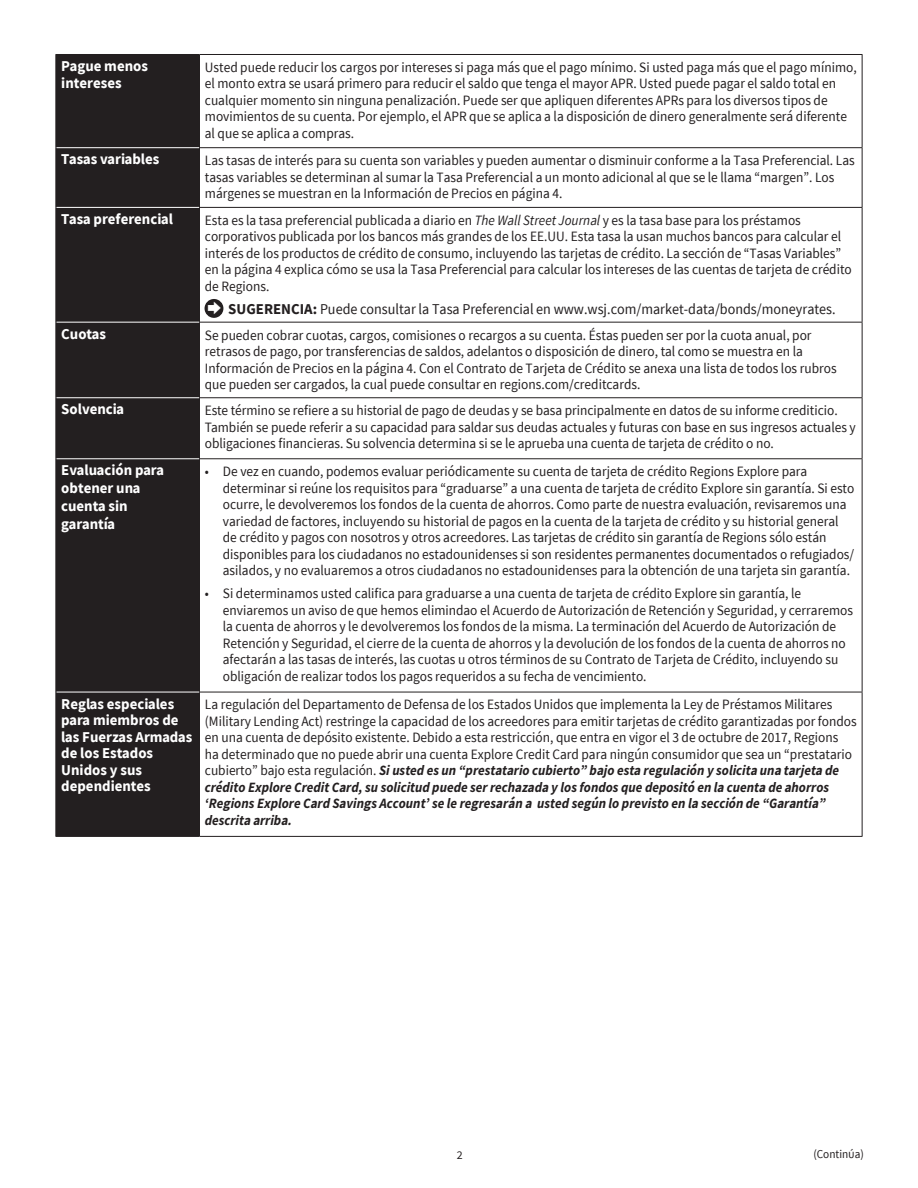
<style>
.page{position:relative;width:918px;height:1188px;background:#fff}
.page>*{position:absolute;margin:0;border:0;box-sizing:border-box;transform-origin:0 0}
.t1{font:700 15px/16.5px "Regions Sans";color:#fff}
.t2{font:15px "Regions Sans";color:#231f20;scale:.95 1}
.t3{font:14.25px/16.5px "Regions Sans";color:#231f20;scale:.95 1}
.t4{font:12px "Regions Sans";color:#231f20;scale:.95 1}
.t5{font:12px "Regions Sans";color:#231f20}
.s1{font-style:italic}
.s2{font-weight:700}
.s3{font-weight:700;font-style:italic}
</style>
<div class="page">
<div style="left:57px;top:55px;width:142px;height:781px;background:#231f20"></div>
<hr style="left:56px;top:147px;width:143px;height:1px;background:#fff">
<hr style="left:56px;top:207px;width:143px;height:1px;background:#fff">
<hr style="left:56px;top:322px;width:143px;height:1px;background:#fff">
<hr style="left:56px;top:397px;width:143px;height:1px;background:#fff">
<hr style="left:56px;top:458px;width:143px;height:1px;background:#fff">
<hr style="left:56px;top:692px;width:143px;height:1px;background:#fff">
<hr style="left:56px;top:55px;width:1px;height:93px;background:#231f20">
<hr style="left:56px;top:54px;width:144px;height:1px;background:#231f20">
<hr style="left:199px;top:55px;width:1px;height:92px;background:#231f20">
<hr style="left:200px;top:54px;width:662px;height:1px;background:#231f20">
<hr style="left:862px;top:55px;width:1px;height:92px;background:#231f20">
<hr style="left:56px;top:148px;width:1px;height:59px;background:#231f20">
<hr style="left:56px;top:207px;width:1px;height:115px;background:#231f20">
<hr style="left:56px;top:322px;width:1px;height:76px;background:#231f20">
<hr style="left:56px;top:398px;width:1px;height:61px;background:#231f20">
<hr style="left:56px;top:459px;width:1px;height:233px;background:#231f20">
<hr style="left:56px;top:692px;width:1px;height:144px;background:#231f20">
<hr style="left:199px;top:148px;width:1px;height:59px;background:#231f20">
<hr style="left:199px;top:208px;width:1px;height:114px;background:#231f20">
<hr style="left:199px;top:323px;width:1px;height:74px;background:#231f20">
<hr style="left:199px;top:398px;width:1px;height:60px;background:#231f20">
<hr style="left:199px;top:459px;width:1px;height:233px;background:#231f20">
<hr style="left:199px;top:692px;width:1px;height:144px;background:#231f20">
<hr style="left:199px;top:147px;width:663px;height:1px;background:#231f20">
<hr style="left:862px;top:148px;width:1px;height:59px;background:#231f20">
<hr style="left:862px;top:208px;width:1px;height:114px;background:#231f20">
<hr style="left:862px;top:323px;width:1px;height:74px;background:#231f20">
<hr style="left:862px;top:398px;width:1px;height:60px;background:#231f20">
<hr style="left:862px;top:459px;width:1px;height:233px;background:#231f20">
<hr style="left:862px;top:692px;width:1px;height:144px;background:#231f20">
<hr style="left:199px;top:207px;width:663px;height:1px;background:#231f20">
<hr style="left:199px;top:322px;width:663px;height:1px;background:#231f20">
<hr style="left:199px;top:397px;width:663px;height:1px;background:#231f20">
<hr style="left:199px;top:458px;width:663px;height:1px;background:#231f20">
<hr style="left:199px;top:692px;width:663px;height:1px;background:#231f20">
<hr style="left:200px;top:836px;width:662px;height:1px;background:#231f20">
<hr style="left:56px;top:836px;width:144px;height:1px;background:#231f20">
<div style="left:205px;top:299px;width:18px;height:19px;background:#231f20;border-radius:50%"></div>
<p class="t1" style="left:61px;top:58px;width:88px">Pague menos intereses</p>
<p class="t3" style="left:205px;top:59px;width:688px">Usted puede reducir los cargos por intereses si paga más que el pago mínimo. Si usted paga más que el pago mínimo, el monto extra se usará primero para reducir el saldo que tenga el mayor APR. Usted puede pagar el saldo total en cualquier momento sin ninguna penalización. Puede ser que apliquen diferentes APRs para los diversos tipos de movimientos de su cuenta. Por ejemplo, el APR que se aplica a la disposición de dinero generalmente será diferente al que se aplica a compras.</p>
<p class="t1" style="left:61px;top:151px;width:100px">Tasas variables</p>
<p class="t3" style="left:205px;top:152px;width:686px">Las tasas de interés para su cuenta son variables y pueden aumentar o disminuir conforme a la Tasa Preferencial. Las tasas variables se determinan al sumar la Tasa Preferencial a un monto adicional al que se le llama “margen”. Los márgenes se muestran en la Información de Precios en página 4.</p>
<p class="t1" style="left:61px;top:211px;width:113px">Tasa preferencial</p>
<p class="t3" style="left:205px;top:212px;width:683px">Esta es la tasa preferencial publicada a diario en <span class="s1">The Wall Street Journal</span> y es la tasa base para los préstamos corporativos publicada por los bancos más grandes de los EE.UU. Esta tasa la usan muchos bancos para calcular el interés de los productos de crédito de consumo, incluyendo las tarjetas de crédito. La sección de “Tasas Variables” en la página 4 explica cómo se usa la Tasa Preferencial para calcular los intereses de las cuentas de tarjeta de crédito de Regions.</p>
<p class="t2" style="left:228px;top:300px;width:641px"><span class="s2">SUGERENCIA:</span> Puede consultar la Tasa Preferencial en www.wsj.com/market-data/bonds/moneyrates.</p>
<p class="t1" style="left:61px;top:325px;width:46px">Cuotas</p>
<p class="t3" style="left:205px;top:327px;width:667px">Se pueden cobrar cuotas, cargos, comisiones o recargos a su cuenta. Éstas pueden ser por la cuota anual, por retrasos de pago, por transferencias de saldos, adelantos o disposición de dinero, tal como se muestra en la Información de Precios en la página 4. Con el Contrato de Tarjeta de Crédito se anexa una lista de todos los rubros que pueden ser cargados, la cual puede consultar en regions.com/creditcards.</p>
<p class="t1" style="left:61px;top:401px;width:64px">Solvencia</p>
<p class="t3" style="left:205px;top:402px;width:687px">Este término se refiere a su historial de pago de deudas y se basa principalmente en datos de su informe crediticio.<br>También se puede referir a su capacidad para saldar sus deudas actuales y futuras con base en sus ingresos actuales y obligaciones financieras. Su solvencia determina si se le aprueba una cuenta de tarjeta de crédito o no.</p>
<p class="t1" style="left:61px;top:461px;width:104px;line-height:18px">Evaluación para obtener una cuenta sin garantía</p>
<p class="t3" style="left:223px;top:463px;width:666px;text-indent:-18px">• De vez en cuando, podemos evaluar periódicamente su cuenta de tarjeta de crédito Regions Explore para determinar si reúne los requisitos para “graduarse” a una cuenta de tarjeta de crédito Explore sin garantía. Si esto ocurre, le devolveremos los fondos de la cuenta de ahorros. Como parte de nuestra evaluación, revisaremos una variedad de factores, incluyendo su historial de pagos en la cuenta de la tarjeta de crédito y su historial general de crédito y pagos con nosotros y otros acreedores. Las tarjetas de crédito sin garantía de Regions sólo están disponibles para los ciudadanos no estadounidenses si son residentes permanentes documentados o refugiados/ asilados, y no evaluaremos a otros ciudadanos no estadounidenses para la obtención de una tarjeta sin garantía.</p>
<p class="t3" style="left:223px;top:585px;width:665px;text-indent:-18px">• Si determinamos usted califica para graduarse a una cuenta de tarjeta de crédito Explore sin garantía, le enviaremos un aviso de que hemos elimindao el Acuerdo de Autorización de Retención y Seguridad, y cerraremos la cuenta de ahorros y le devolveremos los fondos de la misma. La terminación del Acuerdo de Autorización de Retención y Seguridad, el cierre de la cuenta de ahorros y la devolución de los fondos de la cuenta de ahorros no afectarán a las tasas de interés, las cuotas u otros términos de su Contrato de Tarjeta de Crédito, incluyendo su obligación de realizar todos los pagos requeridos a su fecha de vencimiento.</p>
<p class="t1" style="left:61px;top:695px;width:133px">Reglas especiales para miembros de las Fuerzas Armadas de los Estados<br>Unidos y sus dependientes</p>
<p class="t3" style="left:205px;top:696px;width:688px">La regulación del Departamento de Defensa de los Estados Unidos que implementa la Ley de Préstamos Militares (Military Lending Act) restringe la capacidad de los acreedores para emitir tarjetas de crédito garantizadas por fondos en una cuenta de depósito existente. Debido a esta restricción, que entra en vigor el 3 de octubre de 2017, Regions<br>ha determinado que no puede abrir una cuenta Explore Credit Card para ningún consumidor que sea un “prestatario cubierto” bajo esta regulación. <span class="s3">Si usted es un “prestatario cubierto” bajo esta regulación y solicita una tarjeta de crédito Explore Credit Card, su solicitud puede ser rechazada y los fondos que depositó en la cuenta de ahorros ‘Regions Explore Card Savings Account’ se le regresarán a usted según lo previsto en la sección de “Garantía” descrita arriba.</span></p>
<p class="t5" style="left:457px;top:1147px;width:7px">2</p>
<p class="t4" style="left:813px;top:1147px;width:55px">(ContinÚa)</p>
</div>
